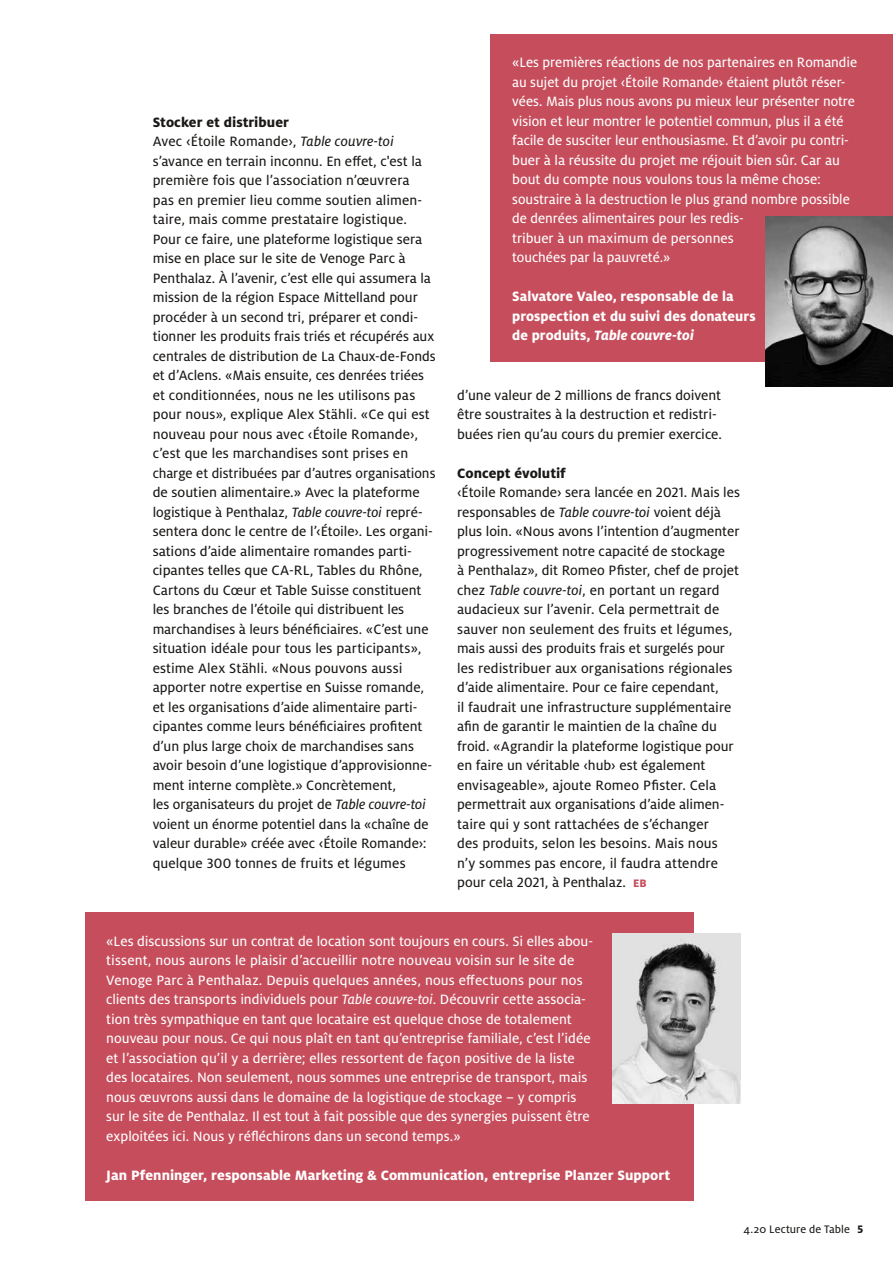
<style>
.page{position:relative;width:893px;height:1263px;background:#fff}
.page>*{position:absolute;margin:0;border:0;box-sizing:border-box;transform-origin:0 0}
.t1{font:15px/19.5px "Milo OT Text";color:#1b1917}
.t2{font:15px/19.5px "Milo OT Text";color:#fff}
.t3{font:800 15px/19.5px "Milo OT";letter-spacing:.005em;color:#fff}
.t4{font:800 15px "Milo OT";color:#1b1917}
.t5{font:12px "Milo OT Text";letter-spacing:.005em;color:#1b1917}
.s1{font-family:"Milo OT Text Ita"}
.s2{font-style:italic}
.s3{font-family:"Milo OT";font-weight:800;font-size:12px;color:#c64e5c}
.s4{font-family:"Milo OT";font-weight:800}
</style>
<div class="page">
<div style="left:85px;top:912px;width:609px;height:289px;background:#c64e5c"></div>
<div style="left:491px;top:34px;width:402px;height:328px;background:#c64e5c"></div>
<img style="left:613px;top:934px;width:127px;height:170px">
<img style="left:765px;top:217px;width:128px;height:170px">
<p class="t4" style="left:153px;top:113px;width:138px">Stocker et distribuer</p>
<p class="t1" style="left:153px;top:132px;width:285px">Avec ‹Étoile Romande›, <span class="s1">Table couvre-toi </span>s’avance en terrain inconnu. En effet, c'est la première fois que l’association n’œuvrera<br>pas en premier lieu comme soutien alimen&shy;taire, mais comme prestataire logistique.<br>Pour ce faire, une plateforme logistique sera mise en place sur le site de Venoge Parc à Penthalaz. À l’avenir, c’est elle qui assumera la mission de la région Espace Mittelland pour procéder à un second tri, préparer et condi&shy;tionner les produits frais triés et récupérés aux centrales de distribution de La Chaux-de-Fonds et d’Aclens. «Mais ensuite, ces denrées triées et conditionnées, nous ne les utilisons pas pour nous», explique Alex Stähli. «Ce qui est nouveau pour nous avec ‹Étoile Romande›, c’est que les marchandises sont prises en charge et distribuées par d’autres organisations de soutien alimentaire.» Avec la plateforme logistique à Penthalaz, <span class="s1">Table couvre-toi</span> repré&shy;sentera donc le centre de l’‹Étoile›. Les organi&shy;sations d’aide alimentaire romandes parti&shy;cipantes telles que CA-RL, Tables du Rhône, Cartons du Cœur et Table Suisse constituent les branches de l’étoile qui distribuent les marchandises à leurs bénéficiaires. «C’est une situation idéale pour tous les participants», estime Alex Stähli. «Nous pouvons aussi apporter notre expertise en Suisse romande, et les organisations d’aide alimentaire parti&shy;cipantes comme leurs bénéficiaires profitent d’un plus large choix de marchandises sans avoir besoin d’une logistique d’approvisionne&shy;ment interne complète.» Concrètement,<br>les organisateurs du projet de <span class="s1">Table couvre-toi </span>voient un énorme potentiel dans la «chaîne de valeur durable» créée avec ‹Étoile Romande›: quelque 300 tonnes de fruits et légumes</p>
<p class="t2" style="left:512px;top:53px;width:346px">«Les premières réactions de nos partenaires en Romandie au sujet du projet ‹Étoile Romande› étaient plutôt réser&shy;vées. Mais plus nous avons pu mieux leur présenter notre vision et leur montrer le potentiel commun, plus il a été facile de susciter leur enthousiasme. Et d’avoir pu contri&shy;buer à la réussite du projet me réjouit bien sûr. Car au bout du compte nous voulons tous la même chose: soustraire à la destruction le plus grand nombre possible de denrées alimentaires pour les redis-<br>tribuer à un maximum de personnes<br>touchées par la pauvreté.»</p>
<p class="t3" style="left:512px;top:287px;width:245px">Salvatore Valeo, responsable de la prospection et du suivi des donateurs de produits, <span class="s2">Table couvre-toi</span></p>
<p class="t1" style="left:457px;top:385px;width:266px">d’une valeur de 2 millions de francs doivent être soustraites à la destruction et redistri&shy;buées rien qu’au cours du premier exercice.</p>
<p class="t4" style="left:457px;top:464px;width:110px">Concept évolutif</p>
<p class="t1" style="left:457px;top:483px;width:284px">‹Étoile Romande› sera lancée en 2021. Mais les responsables de <span class="s1">Table couvre-toi</span> voient déjà plus loin. «Nous avons l’intention d’augmenter progressivement notre capacité de stockage<br>à Penthalaz», dit Romeo Pfister, chef de projet chez <span class="s1">Table couvre-toi</span>, en portant un regard audacieux sur l’avenir. Cela permettrait de sauver non seulement des fruits et légumes, mais aussi des produits frais et surgelés pour les redistribuer aux organisations régionales d’aide alimentaire. Pour ce faire cependant,<br>il faudrait une infrastructure supplémentaire afin de garantir le maintien de la chaîne du froid. «Agrandir la plateforme logistique pour en faire un véritable ‹hub› est également envisageable», ajoute Romeo Pfister. Cela permettrait aux organisations d’aide alimen&shy;taire qui y sont rattachées de s’échanger<br>des produits, selon les besoins. Mais nous<br>n’y sommes pas encore, il faudra attendre pour cela 2021, à Penthalaz. <span class="s3">EB</span></p>
<p class="t2" style="left:106px;top:931px;width:488px">«Les discussions sur un contrat de location sont toujours en cours. Si elles abou&shy;tissent, nous aurons le plaisir d’accueillir notre nouveau voisin sur le site de Venoge Parc à Penthalaz. Depuis quelques années, nous effectuons pour nos clients des transports individuels pour <span class="s1">Table couvre-toi</span>. Découvrir cette associa&shy;tion très sympathique en tant que locataire est quelque chose de totalement nouveau pour nous. Ce qui nous plaît en tant qu’entreprise familiale, c’est l’idée et l’association qu’il y a derrière; elles ressortent de façon positive de la liste des locataires. Non seulement, nous sommes une entreprise de transport, mais nous œuvrons aussi dans le domaine de la logistique de stockage – y compris sur le site de Penthalaz. Il est tout à fait possible que des synergies puissent être exploitées ici. Nous y réfléchirons dans un second temps.»</p>
<p class="t3" style="left:106px;top:1165px;width:566px">Jan Pfenninger, responsable Marketing &amp; Communication, entreprise Planzer Support</p>
<p class="t5" style="left:743px;top:1223px;width:121px">4.20 Lecture de Table <span class="s4">5</span></p>
</div>
